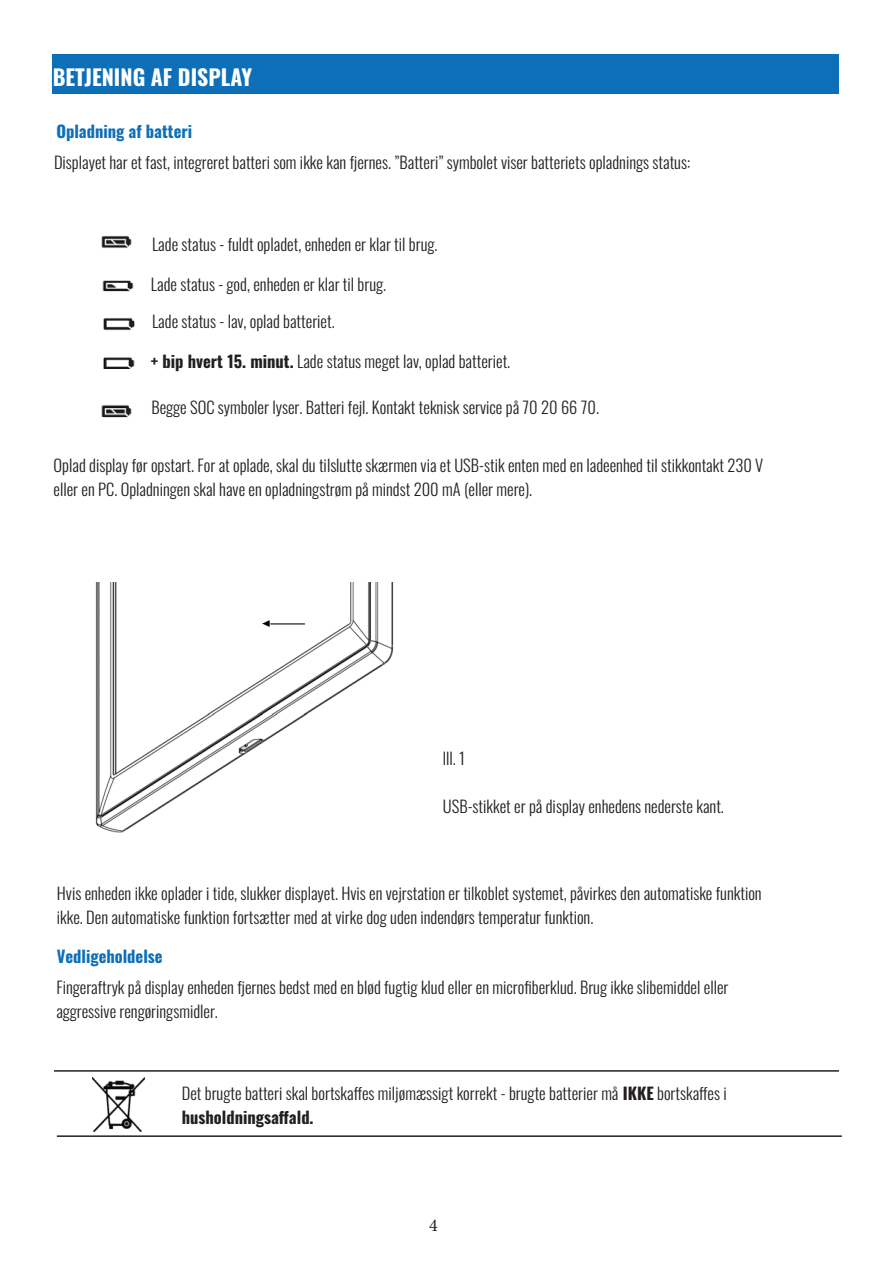
<style>
.page{position:relative;width:893px;height:1263px;background:#fff}
.page>*{position:absolute;margin:0;border:0;box-sizing:border-box;transform-origin:0 0}
.Overskrift{font:700 21.75px "Oswald";color:#fff}
.t1{font:18px "Minion Pro";color:#231f20}
.t2{font:300 16.5px/24px "Oswald";color:#231f20}
.t3{font:700 16.5px "Oswald";color:#0e6fb7}
.s1{font-weight:700}
</style>
<div class="page">
<img style="left:101px;top:235px;width:31px;height:13px">
<img style="left:102px;top:280px;width:32px;height:12px">
<img style="left:103px;top:318px;width:32px;height:13px">
<img style="left:103px;top:357px;width:32px;height:11px">
<img style="left:95px;top:583px;width:299px;height:250px">
<img style="left:218px;top:590px;width:176px;height:69px">
<img style="left:92px;top:1077px;width:53px;height:54px">
<hr style="left:54px;top:1070px;width:785px;height:2px;background:#231f20">
<hr style="left:57px;top:1135px;width:785px;height:2px;background:#231f20">
<img style="left:101px;top:405px;width:31px;height:13px">
<div style="left:53px;top:54px;width:786px;height:40px;background:#0c6fb8"></div>
<p class="Overskrift" style="left:53px;top:65px;width:201px">BETJENING AF DISPLAY</p>
<p class="t3" style="left:56px;top:122px;width:137px">Opladning af batteri</p>
<p class="t2" style="left:54px;top:148px;width:638px">Displayet har et fast, integreret batteri som ikke kan fjernes. ”Batteri” symbolet viser batteriets opladnings status:</p>
<p class="t2" style="left:152px;top:230px;width:287px">Lade status - fuldt opladet, enheden er klar til brug.</p>
<p class="t2" style="left:151px;top:270px;width:237px">Lade status - god, enheden er klar til brug.</p>
<p class="t2" style="left:152px;top:307px;width:184px">Lade status - lav, oplad batteriet.</p>
<p class="t2" style="left:151px;top:348px;width:361px"><span class="s1">+ bip hvert 15. minut.</span> Lade status meget lav, oplad batteriet.</p>
<p class="t2" style="left:151px;top:393px;width:449px">Begge SOC symboler lyser. Batteri fejl. Kontakt teknisk service på 70 20 66 70.</p>
<p class="t2" style="left:54px;top:451px;width:711px">Oplad display før opstart. For at oplade, skal du tilslutte skærmen via et USB-stik enten med en ladeenhed til stikkontakt 230 V eller en PC. Opladningen skal have en opladningstrøm på mindst 200 mA (eller mere).</p>
<p class="t2" style="left:443px;top:744px;width:24px">lll. 1</p>
<p class="t2" style="left:443px;top:792px;width:282px">USB-stikket er på display enhedens nederste kant.</p>
<p class="t2" style="left:57px;top:880px;width:706px">Hvis enheden ikke oplader i tide, slukker displayet. Hvis en vejrstation er tilkoblet systemet, påvirkes den automatiske funktion ikke. Den automatiske funktion fortsætter med at virke dog uden indendørs temperatur funktion.</p>
<p class="t3" style="left:57px;top:947px;width:107px">Vedligeholdelse</p>
<p class="t2" style="left:56px;top:973px;width:674px">Fingeraftryk på display enheden fjernes bedst med en blød fugtig klud eller en microfiberklud. Brug ikke slibemiddel eller aggressive rengøringsmidler.</p>
<p class="t2" style="left:182px;top:1080px;width:547px">Det brugte batteri skal bortskaffes miljømæssigt korrekt - brugte batterier må <span class="s1">IKKE</span> bortskaffes i <span class="s1">husholdningsaffald.</span></p>
<p class="t1" style="left:429px;top:1213px;width:10px">4</p>
</div>
